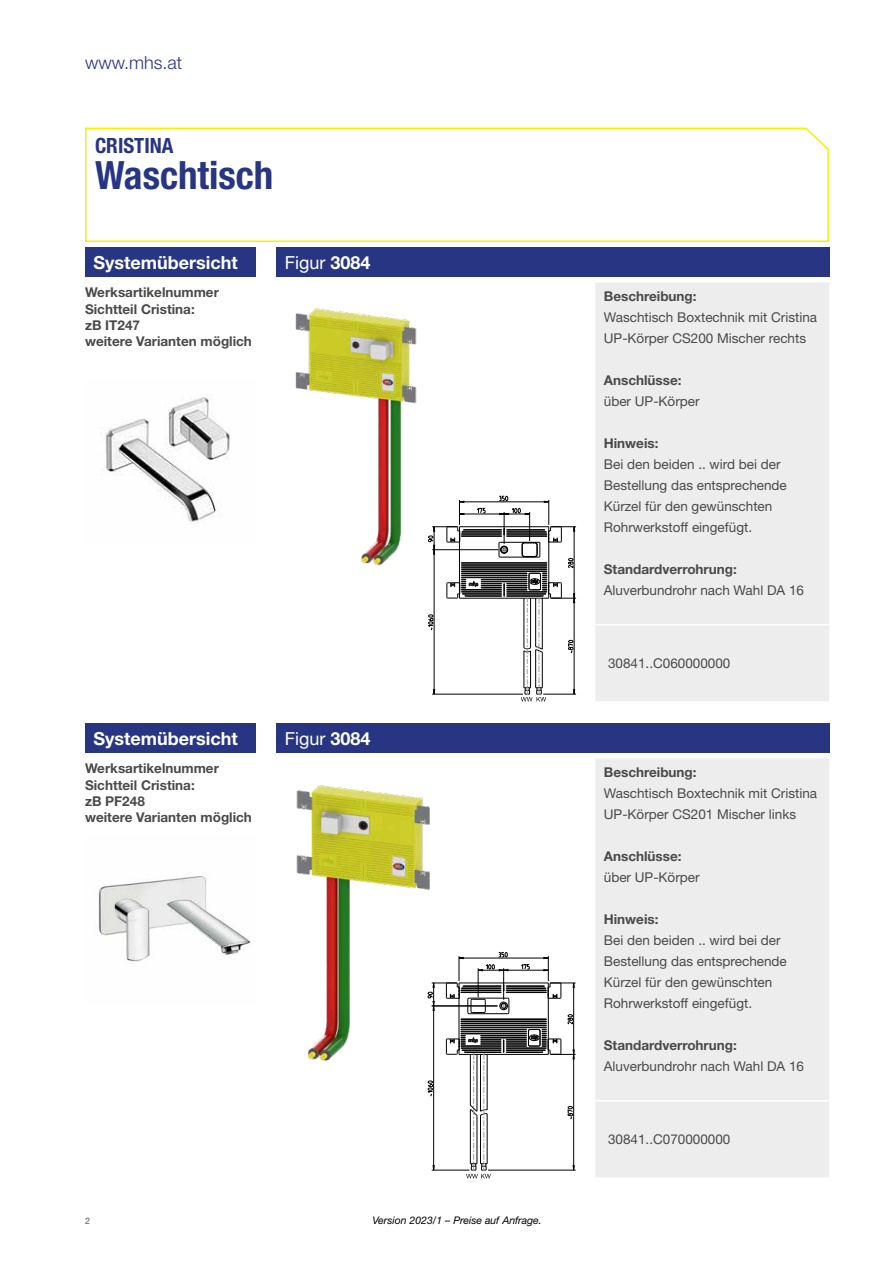
<style>
.page{position:relative;width:893px;height:1263px;background:#fff}
.page>*{position:absolute;margin:0;border:0;box-sizing:border-box;transform-origin:0 0}
.t1{font:700 condensed 39px "Helvetica Neue LT Pro";color:#283583}
.t2{font:700 condensed 21px "Helvetica Neue LT Pro";color:#283583}
.t3{font:700 18px "Helvetica Neue LT Pro";color:#fff}
.t4{font:18px "Helvetica Neue LT Pro";color:#fff}
.t5{font:300 18px "Helvetica Neue LT Pro";color:#283583}
.t6{font:13.5px/21px "Helvetica Neue LT Pro";color:#4a4a49}
.t7{font:700 13.5px/16.2px "Helvetica Neue LT Pro";color:#4a4a49}
.t8{font:italic 10.5px "Helvetica Neue LT Pro";color:#000}
.t9{font:9px "Helvetica Neue LT Pro";color:#575756}
.s1{font-weight:700}
</style>
<div class="page">
<svg style="left:85px;top:127px;width:744px;height:115px"></svg>
<div style="left:85px;top:247px;width:170px;height:30px;background:#283583"></div>
<div style="left:85px;top:723px;width:170px;height:30px;background:#283583"></div>
<div style="left:276px;top:247px;width:554px;height:30px;background:#283583"></div>
<div style="left:276px;top:723px;width:554px;height:30px;background:#283583"></div>
<div style="left:595px;top:283px;width:234px;height:418px;background:#ededed"></div>
<hr style="left:595px;top:624px;width:234px;height:1px;background:#fff">
<div style="left:595px;top:759px;width:234px;height:418px;background:#ededed"></div>
<hr style="left:595px;top:1100px;width:234px;height:1px;background:#fff">
<svg style="left:428px;top:496px;width:148px;height:205px"></svg>
<hr style="left:574px;top:527px;width:1px;height:167px;background:#000">
<hr style="left:459px;top:514px;width:71px;height:1px;background:#000">
<hr style="left:459px;top:502px;width:90px;height:1px;background:#000">
<img style="left:295px;top:308px;width:171px;height:271px">
<img style="left:98px;top:876px;width:146px;height:86px">
<img style="left:244px;top:785px;width:186px;height:276px">
<svg style="left:427px;top:952px;width:149px;height:226px"></svg>
<hr style="left:478px;top:970px;width:70px;height:1px;background:#000">
<hr style="left:459px;top:958px;width:89px;height:1px;background:#000">
<hr style="left:433px;top:1006px;width:1px;height:164px;background:#000">
<hr style="left:432px;top:1170px;width:37px;height:1px;background:#000">
<hr style="left:432px;top:1006px;width:65px;height:1px;background:#000">
<img style="left:105px;top:395px;width:125px;height:129px">
<h3 class="t5" style="left:85px;top:52px;width:99px">www.mhs.at</h3>
<h2 class="t2" style="left:95px;top:133px;width:80px">CRISTINA</h2>
<h1 class="t1" style="left:95px;top:151px;width:180px">Waschtisch</h1>
<h3 class="t3" style="left:94px;top:251px;width:146px">Systemübersicht</h3>
<h3 class="t4" style="left:285px;top:251px;width:87px">Figur <span class="s1">3084</span></h3>
<p class="t7" style="left:85px;top:284px;width:168px">Werksartikelnummer<br>Sichtteil Cristina:<br>zB IT247<br>weitere Varianten möglich</p>
<p class="t7" style="left:604px;top:287px;width:94px">Beschreibung:</p>
<p class="t6" style="left:604px;top:306px;width:215px">Waschtisch Boxtechnik mit Cristina<br>UP-Körper CS200 Mischer rechts</p>
<p class="t7" style="left:604px;top:371px;width:79px">Anschlüsse:</p>
<p class="t6" style="left:604px;top:390px;width:97px">über UP-Körper</p>
<p class="t7" style="left:604px;top:434px;width:56px">Hinweis:</p>
<p class="t6" style="left:604px;top:453px;width:185px">Bei den beiden .. wird bei der<br>Bestellung das entsprechende<br>Kürzel für den gewünschten<br>Rohrwerkstoff eingefügt.</p>
<p class="t7" style="left:604px;top:560px;width:135px">Standardverrohrung:</p>
<p class="t6" style="left:604px;top:579px;width:202px">Aluverbundrohr nach Wahl DA 16</p>
<p class="t6" style="left:608px;top:652px;width:124px">30841..C060000000</p>
<h3 class="t3" style="left:94px;top:727px;width:146px">Systemübersicht</h3>
<h3 class="t4" style="left:285px;top:727px;width:87px">Figur <span class="s1">3084</span></h3>
<p class="t7" style="left:85px;top:760px;width:168px">Werksartikelnummer<br>Sichtteil Cristina:<br>zB PF248<br>weitere Varianten möglich</p>
<p class="t7" style="left:604px;top:763px;width:94px">Beschreibung:</p>
<p class="t6" style="left:604px;top:782px;width:215px">Waschtisch Boxtechnik mit Cristina<br>UP-Körper CS201 Mischer links</p>
<p class="t7" style="left:604px;top:847px;width:79px">Anschlüsse:</p>
<p class="t6" style="left:604px;top:866px;width:97px">über UP-Körper</p>
<p class="t7" style="left:604px;top:910px;width:56px">Hinweis:</p>
<p class="t6" style="left:604px;top:929px;width:185px">Bei den beiden .. wird bei der<br>Bestellung das entsprechende<br>Kürzel für den gewünschten<br>Rohrwerkstoff eingefügt.</p>
<p class="t7" style="left:604px;top:1036px;width:135px">Standardverrohrung:</p>
<p class="t6" style="left:604px;top:1055px;width:202px">Aluverbundrohr nach Wahl DA 16</p>
<p class="t6" style="left:608px;top:1128px;width:124px">30841..C070000000</p>
<p class="t9" style="left:85px;top:1215px;width:7px">2</p>
<p class="t8" style="left:372px;top:1214px;width:171px">Version 2023/1 – Preise auf Anfrage.</p>
</div>
